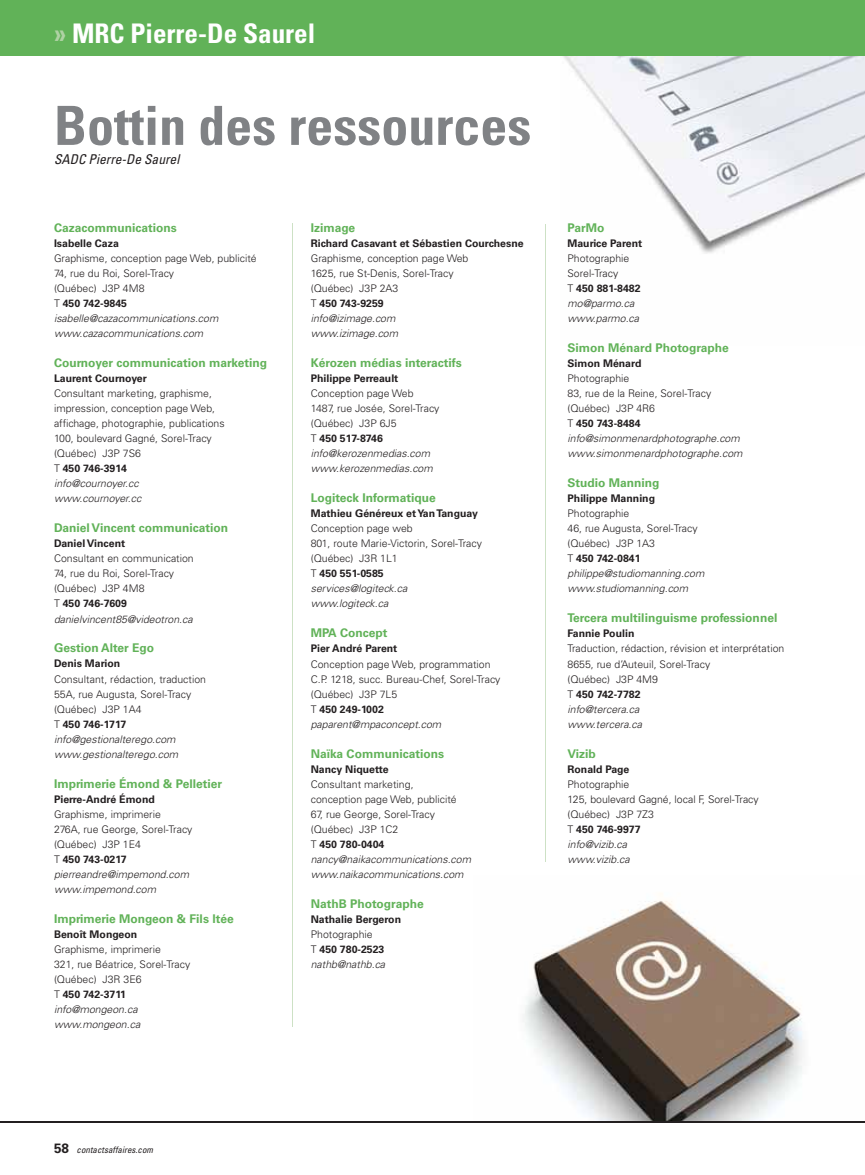
<style>
.page{position:relative;width:865px;height:1175px;background:#fff}
.page>*{position:absolute;margin:0;border:0;box-sizing:border-box;transform-origin:0 0}
.t1{font:700 condensed 54px "Univers";color:#808285}
.t2{font:700 condensed 27px "Univers";color:#fff}
.t3{font:italic condensed 13.5px "Univers";color:#231f20}
.t4{font:700 12px "Univers";color:#61b258}
.t5{font:300 10.5px/15px "Univers";color:#231f20}
.t6{font:700 10.5px "Univers";color:#231f20}
.t7{font:italic 300 10.5px/15px "Univers";color:#231f20}
.t8{font:italic condensed 9px "Univers";color:#231f20}
.s1{color:#afd2a4}
.s2{font-weight:700}
.s3{font-style:italic}
.s4{font-style:normal}
.s5{font-weight:700;font-style:normal}
.s6{font-weight:700;font-style:normal;font-stretch:normal;font-size:13.5px}
</style>
<div class="page">
<img style="left:560px;top:55px;width:304px;height:199px">
<div style="left:0;top:0;width:864px;height:55px;background:#61b258"></div>
<img style="left:523px;top:900px;width:281px;height:221px">
<hr style="left:292px;top:223px;width:1px;height:803px;background:#cde1c5">
<hr style="left:544px;top:223px;width:1px;height:638px;background:#cde1c5">
<hr style="left:0;top:1121px;width:864px;height:1px;background:#231f20">
<h2 class="t2" style="left:54px;top:23px;width:262px"><span class="s1">»</span> MRC Pierre-De Saurel</h2>
<h1 class="t1" style="left:54px;top:106px;width:478px">Bottin des ressources</h1>
<p class="t3" style="left:54px;top:155px;width:127px">SADC Pierre-De Saurel</p>
<p class="t4" style="left:54px;top:224px;width:124px">Cazacommunications</p>
<p class="t6" style="left:54px;top:240px;width:66px">Isabelle Caza</p>
<p class="t5" style="left:54px;top:252px;width:204px">Graphisme, conception page Web, publicité<br>74, rue du Roi, Sorel-Tracy<br>(Québec) J3P 4M8<br>T <span class="s2">450 742-9845 </span><span class="s3">isabelle@cazacommunications.com www.cazacommunications.com</span></p>
<p class="t4" style="left:54px;top:359px;width:214px">Cournoyer communication marketing</p>
<p class="t6" style="left:54px;top:375px;width:94px">Laurent Cournoyer</p>
<p class="t5" style="left:54px;top:387px;width:172px">Consultant marketing, graphisme, impression, conception page Web, affichage, photographie, publications<br>100, boulevard Gagné, Sorel-Tracy (Québec) J3P 7S6<br>T <span class="s2">450 746-3914<br></span><span class="s3">info@cournoyer.cc www.cournoyer.cc</span></p>
<p class="t4" style="left:54px;top:524px;width:175px">Daniel Vincent communication</p>
<p class="t6" style="left:54px;top:540px;width:73px">Daniel Vincent</p>
<p class="t5" style="left:54px;top:552px;width:141px">Consultant en communication<br>74, rue du Roi, Sorel-Tracy (Québec) J3P 4M8<br>T <span class="s2">450 746-7609 </span><span class="s3">danielvincent85@videotron.ca</span></p>
<p class="t4" style="left:54px;top:644px;width:101px">Gestion Alter Ego</p>
<p class="t6" style="left:54px;top:660px;width:68px">Denis Marion</p>
<p class="t5" style="left:54px;top:672px;width:153px">Consultant, rédaction, traduction<br>55A, rue Augusta, Sorel-Tracy (Québec) J3P 1A4<br>T <span class="s2">450 746-1717 </span><span class="s3">info@gestionalterego.com www.gestionalterego.com</span></p>
<p class="t4" style="left:54px;top:779px;width:169px">Imprimerie Émond &amp; Pelletier</p>
<p class="t6" style="left:54px;top:795px;width:102px">Pierre-André Émond</p>
<p class="t5" style="left:54px;top:807px;width:140px">Graphisme, imprimerie<br>276A, rue George, Sorel-Tracy (Québec) J3P 1E4<br>T <span class="s2">450 743-0217 </span><span class="s3">pierreandre@impemond.com www.impemond.com</span></p>
<p class="t4" style="left:54px;top:914px;width:181px">Imprimerie Mongeon &amp; Fils ltée</p>
<p class="t6" style="left:54px;top:930px;width:85px">Benoît Mongeon</p>
<p class="t5" style="left:54px;top:942px;width:138px">Graphisme, imprimerie<br>321, rue Béatrice, Sorel-Tracy (Québec) J3R 3E6<br>T <span class="s2">450 742-3711 </span><span class="s3">info@mongeon.ca www.mongeon.ca</span></p>
<p class="t4" style="left:310px;top:224px;width:46px">Izimage</p>
<p class="t6" style="left:310px;top:240px;width:214px">Richard Casavant et Sébastien Courchesne</p>
<p class="t5" style="left:310px;top:252px;width:159px">Graphisme, conception page Web<br>1625, rue St-Denis, Sorel-Tracy (Québec) J3P 2A3<br>T <span class="s2">450 743-9259 </span><span class="s3">info@izimage.com www.izimage.com</span></p>
<p class="t4" style="left:310px;top:359px;width:153px">Kérozen médias interactifs</p>
<p class="t6" style="left:310px;top:375px;width:89px">Philippe Perreault</p>
<p class="t5" style="left:310px;top:387px;width:130px">Conception page Web<br>1487, rue Josée, Sorel-Tracy (Québec) J3P 6J5<br>T <span class="s2">450 517-8746 </span><span class="s3">info@kerozenmedias.com www.kerozenmedias.com</span></p>
<p class="t4" style="left:310px;top:494px;width:126px">Logiteck Informatique</p>
<p class="t6" style="left:310px;top:510px;width:169px">Mathieu Généreux et Yan Tanguay</p>
<p class="t5" style="left:310px;top:522px;width:173px">Conception page web<br>801, route Marie-Victorin, Sorel-Tracy (Québec) J3R 1L1<br>T <span class="s2">450 551-0585 </span><span class="s3">services@logiteck.ca www.logiteck.ca</span></p>
<p class="t4" style="left:310px;top:629px;width:78px">MPA Concept</p>
<p class="t6" style="left:310px;top:645px;width:88px">Pier André Parent</p>
<p class="t5" style="left:310px;top:657px;width:191px">Conception page Web, programmation<br>C.P. 1218, succ. Bureau-Chef, Sorel-Tracy (Québec) J3P 7L5<br>T <span class="s2">450 249-1002 </span><span class="s3">paparent@mpaconcept.com</span></p>
<p class="t4" style="left:310px;top:749px;width:135px">Naïka Communications</p>
<p class="t6" style="left:310px;top:765px;width:79px">Nancy Niquette</p>
<p class="t5" style="left:310px;top:777px;width:162px">Consultant marketing,<br>conception page Web, publicité<br>67, rue George, Sorel-Tracy (Québec) J3P 1C2<br>T <span class="s2">450 780-0404 </span><span class="s3">nancy@naikacommunications.com www.naikacommunications.com</span></p>
<p class="t4" style="left:310px;top:899px;width:114px">NathB Photographe</p>
<p class="t6" style="left:310px;top:915px;width:92px">Nathalie Bergeron</p>
<p class="t7" style="left:310px;top:927px;width:76px"><span class="s4">Photographie<br>T</span> <span class="s5">450 780-2523 </span>nathb@nathb.ca</p>
<p class="t4" style="left:567px;top:224px;width:38px">ParMo</p>
<p class="t6" style="left:567px;top:240px;width:76px">Maurice Parent</p>
<p class="t5" style="left:567px;top:252px;width:74px">Photographie<br>Sorel-Tracy<br>T <span class="s2">450 881-8482 </span><span class="s3">mo@parmo.ca www.parmo.ca</span></p>
<p class="t4" style="left:567px;top:344px;width:163px">Simon Ménard Photographe</p>
<p class="t6" style="left:567px;top:360px;width:75px">Simon Ménard</p>
<p class="t7" style="left:567px;top:372px;width:176px"><span class="s4">Photographie<br>83, rue de la Reine, Sorel-Tracy (Québec) J3P 4R6<br>T</span> <span class="s5">450 743-8484 </span>info@simonmenardphotographe.com www.simonmenardphotographe.com</p>
<p class="t4" style="left:567px;top:479px;width:93px">Studio Manning</p>
<p class="t6" style="left:567px;top:495px;width:89px">Philippe Manning</p>
<p class="t5" style="left:567px;top:507px;width:138px">Photographie<br>46, rue Augusta, Sorel-Tracy (Québec) J3P 1A3<br>T <span class="s2">450 742-0841 </span><span class="s3">philippe@studiomanning.com www.studiomanning.com</span></p>
<p class="t4" style="left:567px;top:614px;width:211px">Tercera multilinguisme professionnel</p>
<p class="t6" style="left:567px;top:630px;width:68px">Fannie Poulin</p>
<p class="t5" style="left:567px;top:642px;width:218px">Traduction, rédaction, révision et interprétation<br>8655, rue d’Auteuil, Sorel-Tracy<br>(Québec) J3P 4M9<br>T <span class="s2">450 742-7782<br></span><span class="s3">info@tercera.ca<br>www.tercera.ca</span></p>
<p class="t4" style="left:567px;top:749px;width:30px">Vizib</p>
<p class="t6" style="left:567px;top:765px;width:63px">Ronald Page</p>
<p class="t5" style="left:567px;top:777px;width:193px">Photographie<br>125, boulevard Gagné, local F, Sorel-Tracy (Québec) J3P 7Z3<br>T <span class="s2">450 746-9977<br></span><span class="s3">info@vizib.ca<br>www.vizib.ca</span></p>
<p class="t8" style="left:54px;top:1146px;width:101px"><span class="s6">58</span> contactsaffaires.com</p>
</div>
